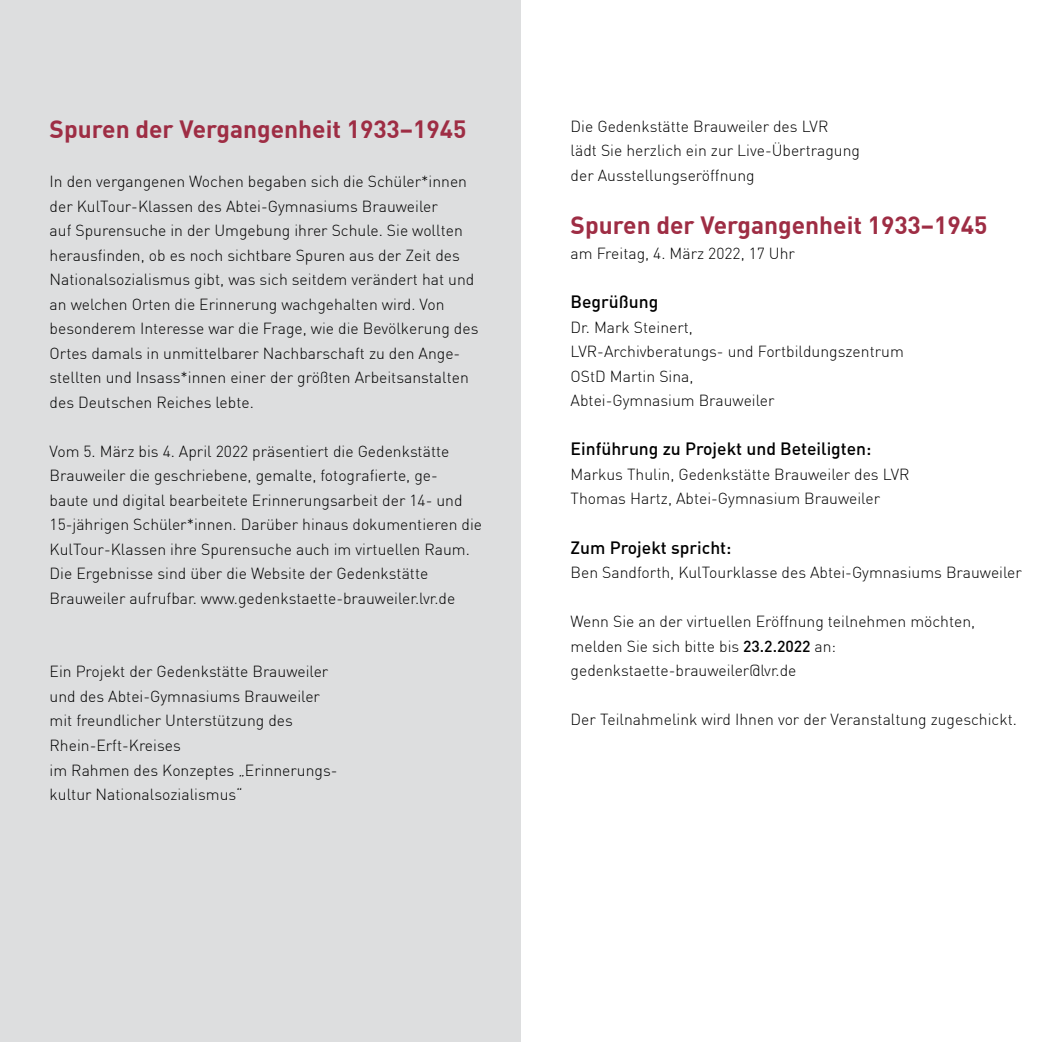
<style>
.page{position:relative;width:1042px;height:1042px;background:#fff}
.page>*{position:absolute;margin:0;border:0;box-sizing:border-box;transform-origin:0 0}
.t1{font:700 24.5px "DIN";color:#9e2d44}
.t2{font:500 17.5px "DIN";color:#000}
.t3{font:300 15.75px/24.5px "DIN";color:#000}
.s1{font-weight:500}
</style>
<div class="page">
<div style="left:0;top:0;width:521px;height:1042px;background:#dddedf"></div>
<h1 class="t1" style="left:50px;top:113px;width:418px">Spuren der Vergangenheit 1933–1945</h1>
<p class="t3" style="left:50px;top:169px;width:430px">In den vergangenen Wochen begaben sich die Schüler*innen der KulTour-Klassen des Abtei-Gymnasiums Brauweiler<br>auf Spurensuche in der Umgebung ihrer Schule. Sie wollten herausfinden, ob es noch sichtbare Spuren aus der Zeit des Nationalsozialismus gibt, was sich seitdem verändert hat und an welchen Orten die Erinnerung wachgehalten wird. Von besonderem Interesse war die Frage, wie die Bevölkerung des Ortes damals in unmittelbarer Nachbarschaft zu den Ange&shy;stellten und Insass*innen einer der größten Arbeitsanstalten des Deutschen Reiches lebte.</p>
<p class="t3" style="left:50px;top:439px;width:434px">Vom 5. März bis 4. April 2022 präsentiert die Gedenkstätte Brauweiler die geschriebene, gemalte, fotografierte, ge-<br>baute und digital bearbeitete Erinnerungsarbeit der 14- und 15- jährigen Schüler*innen. Darüber hinaus dokumentieren die KulTour-Klassen ihre Spurensuche auch im virtuellen Raum.<br>Die Ergebnisse sind über die Website der Gedenkstätte Brauweiler aufrufbar. www.gedenkstaette-brauweiler.lvr.de</p>
<p class="t3" style="left:50px;top:659px;width:289px">Ein Projekt der Gedenkstätte Brauweiler und des Abtei-Gymnasiums Brauweiler mit freundlicher Unterstützung des Rhein-Erft-Kreises<br>im Rahmen des Konzeptes „Erinnerungs&shy;kultur Nationalsozialismus“</p>
<p class="t3" style="left:570px;top:113px;width:291px">Die Gedenkstätte Brauweiler des LVR<br>lädt Sie herzlich ein zur Live-Übertragung der Ausstellungseröffnung</p>
<h1 class="t1" style="left:570px;top:209px;width:418px">Spuren der Vergangenheit 1933–1945</h1>
<p class="t3" style="left:570px;top:241px;width:226px">am Freitag, 4. März 2022, 17 Uhr</p>
<p class="t2" style="left:570px;top:291px;width:89px">Begrüßung</p>
<p class="t3" style="left:570px;top:314px;width:335px">Dr. Mark Steinert,<br>LVR-Archivberatungs- und Fortbildungszentrum<br>OStD Martin Sina,<br>Abtei-Gymnasium Brauweiler</p>
<p class="t2" style="left:570px;top:438px;width:302px">Einführung zu Projekt und Beteiligten:</p>
<p class="t3" style="left:570px;top:462px;width:340px">Markus Thulin, Gedenkstätte Brauweiler des LVR<br>Thomas Hartz, Abtei-Gymnasium Brauweiler</p>
<p class="t2" style="left:570px;top:536px;width:162px">Zum Projekt spricht:</p>
<p class="t3" style="left:570px;top:560px;width:453px">Ben Sandforth, KulTourklasse des Abtei-Gymnasiums Brauweiler</p>
<p class="t3" style="left:570px;top:609px;width:406px">Wenn Sie an der virtuellen Eröffnung teilnehmen möchten, melden Sie sich bitte bis <span class="s1">23.2.2022</span> an: gedenkstaette-brauweiler@lvr.de</p>
<p class="t3" style="left:570px;top:707px;width:448px">Der Teilnahmelink wird Ihnen vor der Veranstaltung zugeschickt.</p>
</div>
